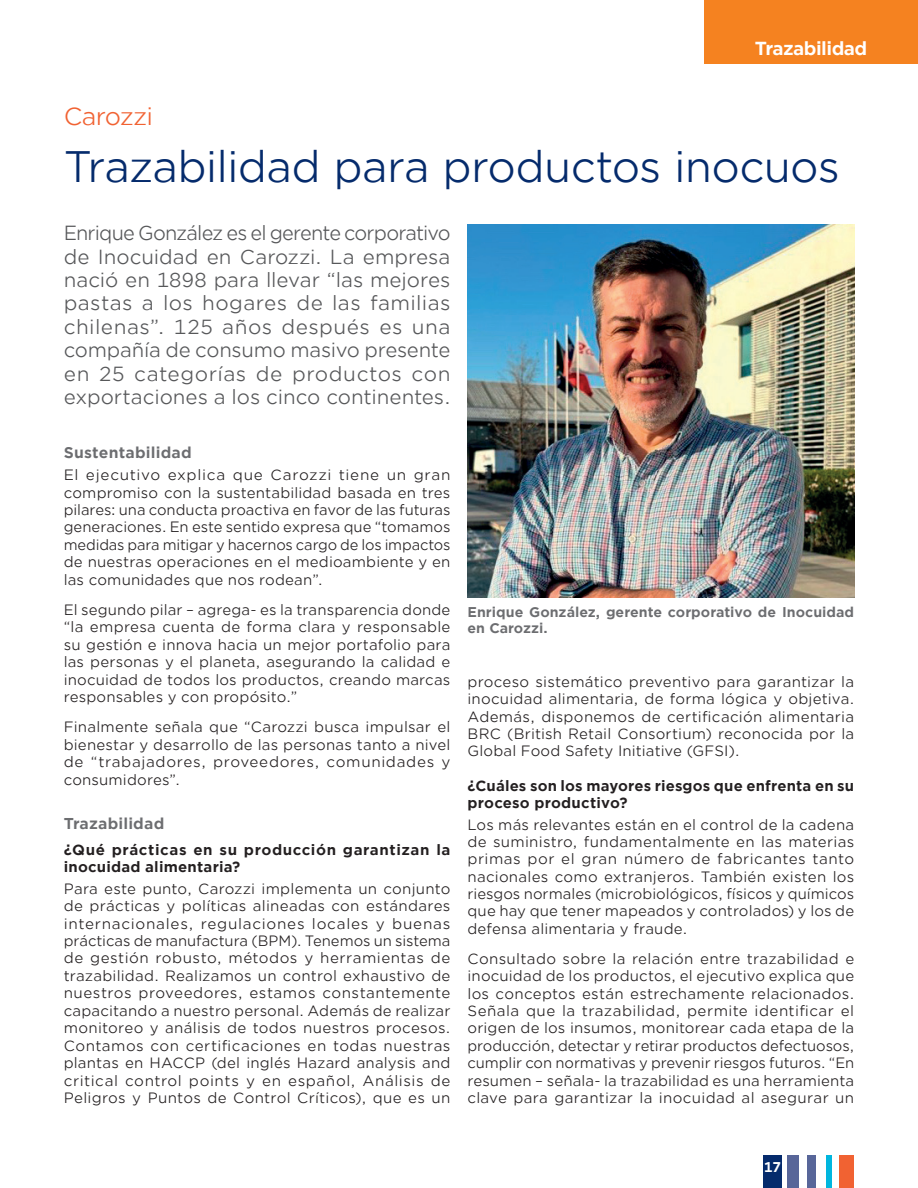
<style>
.page{position:relative;width:918px;height:1188px;background:#fff}
.page>*{position:absolute;margin:0;border:0;box-sizing:border-box;transform-origin:0 0}
.t1{font:42px "Gotham Office";letter-spacing:-.02em;color:#052b6c}
.t2{font:24px "Gotham Office";letter-spacing:-.03em;color:#f16232}
.t3{font:19.5px/23.4px "Gotham Office";color:#57585a;text-align:justify}
.t4{font:700 18px "Gotham Office";letter-spacing:-.03em;color:#fff}
.t5{font:700 15px "Gotham Office";letter-spacing:.01em;color:#6c6d70}
.t6{font:14.25px/17.4px "Gotham Office";letter-spacing:.015em;color:#231f20;text-align:justify}
.t7{font:700 14.25px/17.4px "Gotham Office";letter-spacing:.035em;color:#231f20}
.t8{font:700 14.25px/17.4px "Gotham Office";letter-spacing:.015em;color:#231f20}
.t9{font:700 13.5px/16.2px "Gotham Office";color:#6c6d70}
.t10{font:700 13.5px "Gotham Office";color:#fff}
</style>
<div class="page">
<div style="left:839px;top:1155px;width:15px;height:33px;background:#f16232"></div>
<div style="left:827px;top:1155px;width:5px;height:33px;background:#00b6de"></div>
<div style="left:807px;top:1155px;width:8px;height:33px;background:#586699"></div>
<div style="left:787px;top:1155px;width:11px;height:33px;background:#586699"></div>
<div style="left:764px;top:1155px;width:18px;height:33px;background:#052b6c"></div>
<div style="left:704px;top:0;width:214px;height:64px;background:#f58220"></div>
<img style="left:468px;top:225px;width:386px;height:372px">
<p class="t4" style="left:755px;top:36px;width:114px">Trazabilidad</p>
<h2 class="t2" style="left:64px;top:101px;width:91px">Carozzi</h2>
<h1 class="t1" style="left:64px;top:139px;width:778px">Trazabilidad para productos inocuos</h1>
<p class="t3" style="left:64px;top:221px;width:388px">Enrique González es el gerente corporativo de Inocuidad en Carozzi. La empresa nació en 1898 para llevar “las mejores pastas a los hogares de las familias chilenas”. 125 años después es una compañía de consumo masivo presente en 25 categorías de productos con exportaciones a los cinco continentes.</p>
<p class="t5" style="left:64px;top:443px;width:129px">Sustentabilidad</p>
<p class="t6" style="left:64px;top:466px;width:388px">El ejecutivo explica que Carozzi tiene un gran compromiso con la sustentabilidad basada en tres pilares: una conducta proactiva en favor de las futuras generaciones. En este sentido expresa que “tomamos medidas para mitigar y hacernos cargo de los impactos de nuestras operaciones en el medioambiente y en las comunidades que nos rodean”.</p>
<p class="t6" style="left:64px;top:601px;width:388px">El segundo pilar – agrega- es la transparencia donde “la empresa cuenta de forma clara y responsable su gestión e innova hacia un mejor portafolio para las personas y el planeta, asegurando la calidad e inocuidad de todos los productos, creando marcas responsables y con propósito.”</p>
<p class="t6" style="left:64px;top:718px;width:388px">Finalmente señala que “Carozzi busca impulsar el bienestar y desarrollo de las personas tanto a nivel de “trabajadores, proveedores, comunidades y consumidores”.</p>
<p class="t5" style="left:64px;top:813px;width:102px">Trazabilidad</p>
<p class="t7" style="left:64px;top:840px;width:388px">¿Qué prácticas en su producción garantizan la inocuidad alimentaria?</p>
<p class="t6" style="left:64px;top:879px;width:388px">Para este punto, Carozzi implementa un conjunto de prácticas y políticas alineadas con estándares internacionales, regulaciones locales y buenas prácticas de manufactura (BPM). Tenemos un sistema de gestión robusto, métodos y herramientas de trazabilidad. Realizamos un control exhaustivo de nuestros proveedores, estamos constantemente capacitando a nuestro personal. Además de realizar monitoreo y análisis de todos nuestros procesos.<br>Contamos con certificaciones en todas nuestras plantas en HACCP (del inglés Hazard analysis and critical control points y en español, Análisis de Peligros y Puntos de Control Críticos), que es un</p>
<p class="t9" style="left:468px;top:603px;width:388px">Enrique González, gerente corporativo de Inocuidad en Carozzi.</p>
<p class="t6" style="left:468px;top:672px;width:388px">proceso sistemático preventivo para garantizar la inocuidad alimentaria, de forma lógica y objetiva.<br>Además, disponemos de certificación alimentaria BRC (British Retail Consortium) reconocida por la Global Food Safety Initiative (GFSI).</p>
<p class="t8" style="left:468px;top:777px;width:388px">¿Cuáles son los mayores riesgos que enfrenta en su proceso productivo?</p>
<p class="t6" style="left:468px;top:815px;width:388px">Los más relevantes están en el control de la cadena de suministro, fundamentalmente en las materias primas por el gran número de fabricantes tanto nacionales como extranjeros. También existen los riesgos normales (microbiológicos, físicos y químicos que hay que tener mapeados y controlados) y los de defensa alimentaria y fraude.</p>
<p class="t6" style="left:468px;top:950px;width:388px">Consultado sobre la relación entre trazabilidad e inocuidad de los productos, el ejecutivo explica que los conceptos están estrechamente relacionados.<br>Señala que la trazabilidad, permite identificar el origen de los insumos, monitorear cada etapa de la producción, detectar y retirar productos defectuosos, cumplir con normativas y prevenir riesgos futuros. “En resumen – señala- la trazabilidad es una herramienta clave para garantizar la inocuidad al asegurar un</p>
<p class="t10" style="left:764px;top:1157px;width:19px">17</p>
</div>
